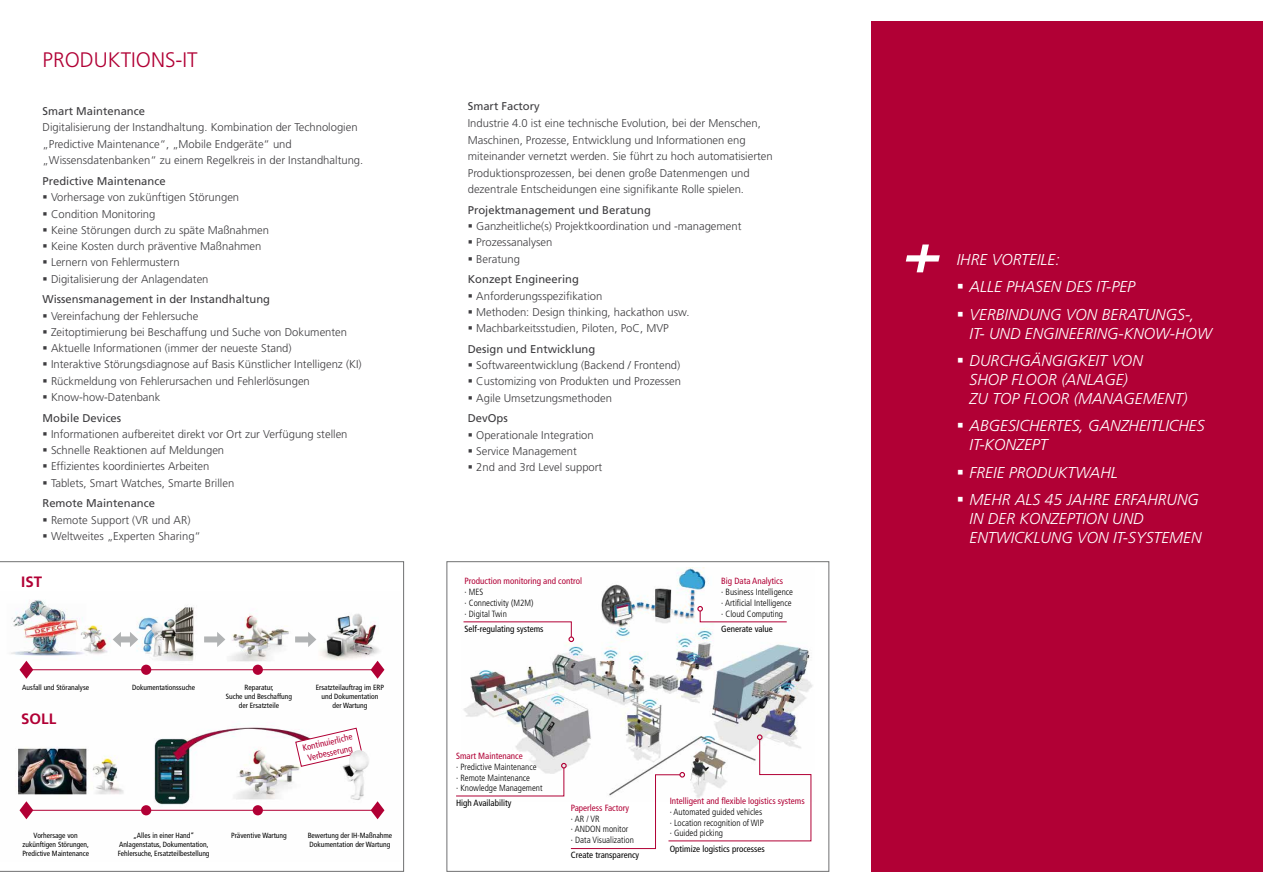
<style>
.page{position:relative;width:1263px;height:893px;background:#fff}
.page>*{position:absolute;margin:0;border:0;box-sizing:border-box;transform-origin:0 0}
.t1{font:300 21px "Frutiger LT Std";color:#b10035}
.t2{font:italic 300 15.75px/27.5px "Frutiger LT Std";color:#fff}
.t3{font:700 15px "Frutiger LT Std";color:#b10035}
.t4{font:300 11.25px/16.2px "Frutiger LT Std";color:#3e3d40}
.t5{font:11.25px "Frutiger LT Std";color:#3e3d40}
.t6{font:300 condensed 9px/10.8px "Frutiger LT Std";color:#000}
.t7{font:condensed 9px/10.8px "Frutiger LT Std";color:#b10035}
.t8{font:condensed 9px "Frutiger LT Std";color:#000}
.t9{font:condensed 7.5px/9px "Frutiger LT Std";color:#000;text-align:center}
</style>
<div class="page">
<div style="left:872px;top:21px;width:391px;height:851px;background:#b10035"></div>
<svg style="left:906px;top:244px;width:34px;height:28px"></svg>
<svg style="left:0;top:561px;width:404px;height:311px"></svg>
<img style="left:463px;top:568px;width:350px;height:166px">
<div style="left:446px;top:561px;width:383px;height:311px;border:1px solid #707172"></div>
<svg style="left:463px;top:621px;width:111px;height:21px"></svg>
<svg style="left:697px;top:606px;width:90px;height:17px"></svg>
<svg style="left:456px;top:734px;width:356px;height:115px"></svg>
<hr style="left:23px;top:669px;width:358px;height:1px;background:#b10035">
<svg style="left:20px;top:661px;width:13px;height:18px"></svg>
<svg style="left:371px;top:661px;width:13px;height:18px"></svg>
<div style="left:141px;top:665px;width:10px;height:10px;background:#b10035;border-radius:50%"></div>
<div style="left:253px;top:665px;width:10px;height:10px;background:#b10035;border-radius:50%"></div>
<hr style="left:23px;top:810px;width:358px;height:1px;background:#b10035">
<svg style="left:20px;top:801px;width:13px;height:18px"></svg>
<svg style="left:371px;top:801px;width:13px;height:18px"></svg>
<div style="left:141px;top:805px;width:10px;height:10px;background:#b10035;border-radius:50%"></div>
<div style="left:253px;top:805px;width:10px;height:10px;background:#b10035;border-radius:50%"></div>
<div style="left:119px;top:636px;width:13px;height:6px;background:#b1b3b4"></div>
<svg style="left:113px;top:632px;width:8px;height:15px"></svg>
<svg style="left:130px;top:632px;width:8px;height:15px"></svg>
<div style="left:204px;top:636px;width:15px;height:6px;background:#b1b3b4"></div>
<svg style="left:217px;top:632px;width:8px;height:15px"></svg>
<div style="left:295px;top:636px;width:15px;height:6px;background:#b1b3b4"></div>
<svg style="left:308px;top:632px;width:8px;height:15px"></svg>
<svg style="left:295px;top:727px;width:68px;height:40px"></svg>
<img style="left:349px;top:750px;width:20px;height:20px;border-radius:10px">
<h1 class="t1" style="left:43px;top:48px;width:157px">PRODUKTIONS-IT</h1>
<p class="t5" style="left:43px;top:104px;width:104px">Smart Maintenance</p>
<p class="t4" style="left:43px;top:119px;width:322px">Digitalisierung der Instandhaltung. Kombination der Technologien „Predictive Maintenance“, „Mobile Endgeräte“ und „Wissensdatenbanken“ zu einem Regelkreis in der Instandhaltung.</p>
<p class="t5" style="left:43px;top:174px;width:125px">Predictive Maintenance</p>
<p class="t4" style="left:51px;top:189px;width:219px">Vorhersage von zukünftigen Störungen Condition Monitoring<br>Keine Störungen durch zu späte Maßnahmen Keine Kosten durch präventive Maßnahmen Lernern von Fehlermustern<br>Digitalisierung der Anlagendaten</p>
<p class="t5" style="left:43px;top:293px;width:229px">Wissensmanagement in der Instandhaltung</p>
<p class="t4" style="left:51px;top:308px;width:312px">Vereinfachung der Fehlersuche<br>Zeitoptimierung bei Beschaffung und Suche von Dokumenten Aktuelle Informationen (immer der neueste Stand)<br>Interaktive Störungsdiagnose auf Basis Künstlicher Intelligenz (KI)<br>Rückmeldung von Fehlerursachen und Fehlerlösungen Know-how-Datenbank</p>
<p class="t5" style="left:43px;top:411px;width:80px">Mobile Devices</p>
<p class="t4" style="left:51px;top:426px;width:298px">Informationen aufbereitet direkt vor Ort zur Verfügung stellen Schnelle Reaktionen auf Meldungen<br>Effizientes koordiniertes Arbeiten<br>Tablets, Smart Watches, Smarte Brillen</p>
<p class="t5" style="left:43px;top:497px;width:114px">Remote Maintenance</p>
<p class="t4" style="left:51px;top:512px;width:151px">Remote Support (VR und AR)<br>Weltweites „Experten Sharing“</p>
<h3 class="t3" style="left:21px;top:573px;width:22px">IST</h3>
<p class="t9" style="left:22px;top:683px;width:68px">Ausfall und Störanalyse</p>
<h3 class="t3" style="left:21px;top:710px;width:37px">SOLL</h3>
<p class="t9" style="left:22px;top:831px;width:68px">Vorhersage von zukünftigen Störungen,<br>Predictive Maintenance</p>
<p class="t9" style="left:132px;top:683px;width:65px">Dokumentationssuche</p>
<p class="t9" style="left:226px;top:683px;width:68px">Reparatur,<br>Suche und Beschaffung der Ersatzteile</p>
<p class="t9" style="left:316px;top:683px;width:70px">Ersatzteilauftrag im ERP und Dokumentation<br>der Wartung</p>
<p class="t7" style="left:302px;top:743px;width:52px;rotate:-13deg">Kontinuierliche<br>Verbesserung</p>
<p class="t9" style="left:118px;top:831px;width:93px">„Alles in einer Hand“<br>Anlagenstatus, Dokumentation,<br>Fehlersuche, Ersatzteilbestellung</p>
<p class="t9" style="left:231px;top:831px;width:57px">Präventive Wartung</p>
<p class="t9" style="left:308px;top:831px;width:86px;text-align:left">Bewertung der IH-Maßnahme<br>Dokumentation der Wartung</p>
<p class="t5" style="left:468px;top:100px;width:73px">Smart Factory</p>
<p class="t4" style="left:468px;top:115px;width:307px">Industrie 4.0 ist eine technische Evolution, bei der Menschen, Maschinen, Prozesse, Entwicklung und Informationen eng miteinander vernetzt werden. Sie führt zu hoch automatisierten Produktionsprozessen, bei denen große Datenmengen und dezentrale Entscheidungen eine signifikante Rolle spielen.</p>
<p class="t5" style="left:468px;top:203px;width:185px">Projektmanagement und Beratung</p>
<p class="t4" style="left:476px;top:218px;width:267px">Ganzheitliche(s) Projektkoordination und -management<br>Prozessanalysen<br>Beratung</p>
<p class="t5" style="left:468px;top:273px;width:113px">Konzept Engineering</p>
<p class="t4" style="left:476px;top:288px;width:215px">Anforderungsspezifikation<br>Methoden: Design thinking, hackathon usw.<br>Machbarkeitsstudien, Piloten, PoC, MVP</p>
<p class="t5" style="left:468px;top:342px;width:129px">Design und Entwicklung</p>
<p class="t4" style="left:476px;top:357px;width:206px;text-align:justify">Softwareentwicklung (Backend / Frontend)<br>Customizing von Produkten und Prozessen Agile Umsetzungsmethoden</p>
<p class="t5" style="left:468px;top:412px;width:42px">DevOps</p>
<p class="t4" style="left:476px;top:427px;width:128px">Operationale Integration<br>Service Management<br>2nd and 3rd Level support</p>
<p class="t7" style="left:465px;top:576px;width:119px">Production monitoring and control</p>
<p class="t6" style="left:465px;top:587px;width:70px">· MES<br>· Connectivity (M2M) · Digital Twin</p>
<p class="t8" style="left:465px;top:623px;width:80px">Self-regulating systems</p>
<p class="t7" style="left:721px;top:576px;width:63px">Big Data Analytics</p>
<p class="t6" style="left:721px;top:587px;width:73px">· Business Intelligence · Artificial Intelligence · Cloud Computing</p>
<p class="t8" style="left:721px;top:623px;width:53px">Generate value</p>
<p class="t7" style="left:456px;top:750px;width:68px">Smart Maintenance</p>
<p class="t6" style="left:456px;top:761px;width:88px">· Predictive Maintenance<br>· Remote Maintenance<br>· Knowledge Management</p>
<p class="t8" style="left:456px;top:798px;width:57px">High Availability</p>
<p class="t7" style="left:571px;top:802px;width:60px">Paperless Factory</p>
<p class="t6" style="left:571px;top:813px;width:64px">· AR / VR<br>· ANDON monitor<br>· Data Visualization</p>
<p class="t8" style="left:571px;top:850px;width:70px">Create transparency</p>
<p class="t7" style="left:670px;top:796px;width:136px">Intelligent and flexible logistics systems</p>
<p class="t6" style="left:670px;top:806px;width:96px">· Automated guided vehicles · Location recognition of WIP · Guided picking</p>
<p class="t8" style="left:670px;top:843px;width:97px">Optimize logistics processes</p>
<h2 class="t2" style="left:969px;top:246px;width:227px;text-indent:-13px">IHRE VORTEILE:<br>ALLE PHASEN DES IT-PEP<br>VERBINDUNG VON BERATUNGS-,</h2>
<h2 class="t2" style="left:969px;top:320px;width:244px">IT- UND ENGINEERING-KNOW-HOW<br>DURCHGÄNGIGKEIT VON</h2>
<h2 class="t2" style="left:969px;top:370px;width:219px;line-height:18.9px">SHOP FLOOR (ANLAGE)<br>ZU TOP FLOOR (MANAGEMENT)</h2>
<h2 class="t2" style="left:969px;top:417px;width:237px;line-height:18.9px">ABGESICHERTES, GANZHEITLICHES<br>IT-KONZEPT</h2>
<h2 class="t2" style="left:969px;top:459px;width:231px">FREIE PRODUKTWAHL<br>MEHR ALS 45 JAHRE ERFAHRUNG</h2>
<h2 class="t2" style="left:969px;top:509px;width:234px;line-height:18.9px">IN DER KONZEPTION UND<br>ENTWICKLUNG VON IT-SYSTEMEN</h2>
</div>
